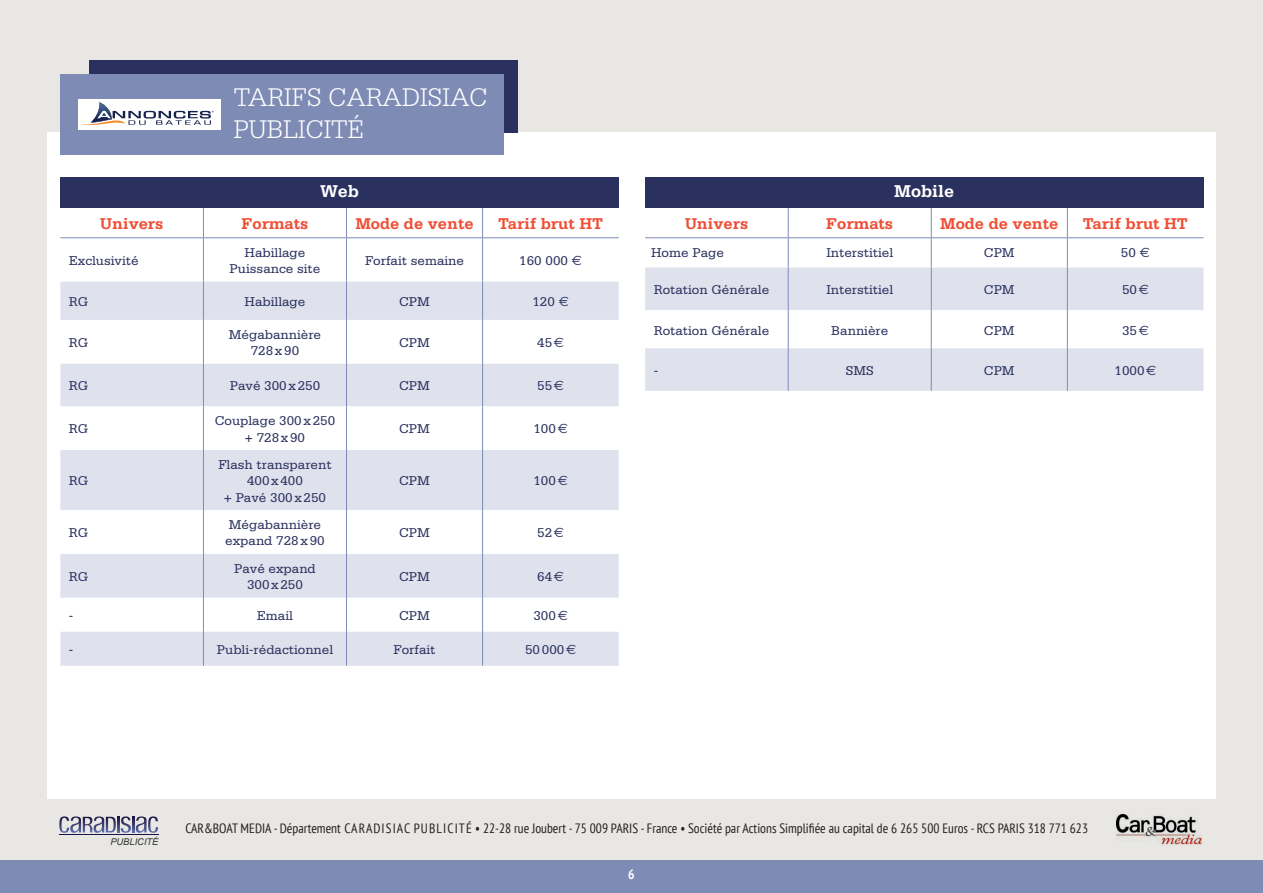
<style>
.page{position:relative;width:1263px;height:893px;background:#e8e7e4}
.page>*{position:absolute;margin:0;border:0;box-sizing:border-box;transform-origin:0 0}
.t1{font:300 27px/31.5px "Serifa";color:#fff}
.t2{font:700 18px "Serifa";color:#fff}
.t3{font:700 16.5px "Serifa";color:#ef4e35}
.t4{font:13.5px/16.2px "Serifa";color:#2a315e;text-align:center}
.t5{font:condensed 13.5px "PT Sans";color:#231f20}
.t6{font:700 condensed 13.5px "PT Sans";color:#fff}
.t7{font:italic 9.3px "Arial";color:#383839}
.s1{font-family:"Euro Sans"}
</style>
<div class="page">
<div style="left:0;top:860px;width:1263px;height:33px;background:#7d8bb5"></div>
<img style="left:1116px;top:814px;width:85px;height:31px">
<hr style="left:59px;top:834px;width:99px;height:1px;background:#1d1244">
<svg style="left:59px;top:816px;width:99px;height:17px"></svg>
<div style="left:47px;top:133px;width:621px;height:666px;background:#fff"></div>
<div style="left:631px;top:133px;width:585px;height:666px;background:#fff"></div>
<div style="left:645px;top:177px;width:558px;height:31px;background:#2a315e"></div>
<svg style="left:645px;top:268px;width:558px;height:123px;fill:#dfe2ed"></svg>
<hr style="left:788px;top:238px;width:1px;height:30px;background:#7d8bb5">
<hr style="left:931px;top:238px;width:1px;height:30px;background:#7d8bb5">
<hr style="left:788px;top:310px;width:1px;height:38px;background:#7d8bb5">
<hr style="left:931px;top:310px;width:1px;height:38px;background:#7d8bb5">
<hr style="left:788px;top:268px;width:1px;height:42px;background:#7d8bb5">
<hr style="left:931px;top:268px;width:1px;height:42px;background:#7d8bb5">
<hr style="left:1067px;top:268px;width:1px;height:42px;background:#7d8bb5">
<hr style="left:788px;top:348px;width:1px;height:43px;background:#7d8bb5">
<hr style="left:931px;top:348px;width:1px;height:43px;background:#7d8bb5">
<hr style="left:1067px;top:348px;width:1px;height:43px;background:#7d8bb5">
<hr style="left:1067px;top:310px;width:1px;height:38px;background:#7d8bb5">
<hr style="left:1067px;top:238px;width:1px;height:30px;background:#7d8bb5">
<svg style="left:931px;top:208px;width:1px;height:29px"></svg>
<hr style="left:788px;top:237px;width:143px;height:1px;background:#7d8bb5">
<hr style="left:931px;top:237px;width:136px;height:1px;background:#7d8bb5">
<svg style="left:788px;top:208px;width:1px;height:29px"></svg>
<hr style="left:645px;top:237px;width:143px;height:1px;background:#7d8bb5">
<svg style="left:1067px;top:208px;width:1px;height:29px"></svg>
<hr style="left:1067px;top:237px;width:136px;height:1px;background:#7d8bb5">
<div style="left:90px;top:61px;width:428px;height:72px;background:#2a315e"></div>
<div style="left:60px;top:74px;width:444px;height:80px;background:#7d8bb5"></div>
<div style="left:60px;top:177px;width:559px;height:31px;background:#2a315e"></div>
<svg style="left:60px;top:282px;width:559px;height:384px;fill:#dfe2ed"></svg>
<hr style="left:203px;top:238px;width:1px;height:44px;background:#7d8bb5">
<hr style="left:346px;top:238px;width:1px;height:44px;background:#7d8bb5">
<hr style="left:482px;top:238px;width:1px;height:44px;background:#7d8bb5">
<svg style="left:346px;top:208px;width:1px;height:29px"></svg>
<hr style="left:203px;top:237px;width:143px;height:1px;background:#7d8bb5">
<hr style="left:346px;top:237px;width:137px;height:1px;background:#7d8bb5">
<svg style="left:203px;top:208px;width:1px;height:29px"></svg>
<hr style="left:60px;top:237px;width:143px;height:1px;background:#7d8bb5">
<svg style="left:482px;top:208px;width:1px;height:29px"></svg>
<hr style="left:483px;top:237px;width:136px;height:1px;background:#7d8bb5">
<hr style="left:203px;top:282px;width:1px;height:38px;background:#7d8bb5">
<hr style="left:346px;top:282px;width:1px;height:38px;background:#7d8bb5">
<hr style="left:203px;top:364px;width:1px;height:42px;background:#7d8bb5">
<hr style="left:346px;top:364px;width:1px;height:42px;background:#7d8bb5">
<hr style="left:203px;top:450px;width:1px;height:60px;background:#7d8bb5">
<hr style="left:346px;top:450px;width:1px;height:60px;background:#7d8bb5">
<hr style="left:203px;top:554px;width:1px;height:44px;background:#7d8bb5">
<hr style="left:346px;top:554px;width:1px;height:44px;background:#7d8bb5">
<hr style="left:203px;top:632px;width:1px;height:34px;background:#7d8bb5">
<hr style="left:346px;top:632px;width:1px;height:34px;background:#7d8bb5">
<hr style="left:346px;top:320px;width:1px;height:44px;background:#7d8bb5">
<hr style="left:346px;top:406px;width:1px;height:44px;background:#7d8bb5">
<hr style="left:346px;top:510px;width:1px;height:44px;background:#7d8bb5">
<hr style="left:346px;top:598px;width:1px;height:34px;background:#7d8bb5">
<hr style="left:482px;top:282px;width:1px;height:38px;background:#7d8bb5">
<hr style="left:482px;top:364px;width:1px;height:42px;background:#7d8bb5">
<hr style="left:482px;top:450px;width:1px;height:60px;background:#7d8bb5">
<hr style="left:482px;top:554px;width:1px;height:44px;background:#7d8bb5">
<hr style="left:482px;top:632px;width:1px;height:34px;background:#7d8bb5">
<hr style="left:203px;top:320px;width:1px;height:44px;background:#7d8bb5">
<hr style="left:203px;top:406px;width:1px;height:44px;background:#7d8bb5">
<hr style="left:203px;top:510px;width:1px;height:44px;background:#7d8bb5">
<hr style="left:203px;top:598px;width:1px;height:34px;background:#7d8bb5">
<hr style="left:482px;top:320px;width:1px;height:44px;background:#7d8bb5">
<hr style="left:482px;top:406px;width:1px;height:44px;background:#7d8bb5">
<hr style="left:482px;top:510px;width:1px;height:44px;background:#7d8bb5">
<hr style="left:482px;top:598px;width:1px;height:34px;background:#7d8bb5">
<div style="left:78px;top:99px;width:143px;height:30px;background:#fff"></div>
<svg style="left:82px;top:102px;width:132px;height:23px"></svg>
<h1 class="t1" style="left:234px;top:82px;width:255px">TARIFS CARADISIAC<br>PUBLICITÉ</h1>
<h2 class="t2" style="left:320px;top:181px;width:40px">Web</h2>
<p class="t3" style="left:100px;top:214px;width:65px">Univers</p>
<p class="t3" style="left:241px;top:214px;width:68px">Formats</p>
<p class="t3" style="left:355px;top:214px;width:120px">Mode de vente</p>
<p class="t3" style="left:498px;top:214px;width:107px">Tarif brut HT</p>
<p class="t4" style="left:69px;top:252px;width:71px">Exclusivité</p>
<p class="t4" style="left:230px;top:244px;width:92px">Habillage<br>Puissance site</p>
<p class="t4" style="left:365px;top:252px;width:101px">Forfait semaine</p>
<p class="t4" style="left:519px;top:252px;width:64px">160 000 <span class="s1">€</span></p>
<p class="t4" style="left:69px;top:293px;width:21px">RG</p>
<p class="t4" style="left:245px;top:293px;width:62px">Habillage</p>
<p class="t4" style="left:399px;top:293px;width:32px">CPM</p>
<p class="t4" style="left:532px;top:293px;width:38px">120 <span class="s1">*</span></p>
<p class="t4" style="left:69px;top:334px;width:21px">RG</p>
<p class="t4" style="left:229px;top:326px;width:94px">Mégabannière<br>728x90</p>
<p class="t4" style="left:399px;top:334px;width:32px">CPM</p>
<p class="t4" style="left:537px;top:334px;width:28px">45<span class="s1">€</span></p>
<p class="t4" style="left:69px;top:378px;width:21px">RG</p>
<p class="t4" style="left:230px;top:378px;width:92px">Pavé 300x250</p>
<p class="t4" style="left:399px;top:378px;width:32px">CPM</p>
<p class="t4" style="left:537px;top:378px;width:28px">55<span class="s1">€</span></p>
<p class="t4" style="left:69px;top:421px;width:21px">RG</p>
<p class="t4" style="left:215px;top:413px;width:122px">Couplage 300x250 + 728x90</p>
<p class="t4" style="left:399px;top:421px;width:32px">CPM</p>
<p class="t4" style="left:533px;top:421px;width:36px">100<span class="s1">€</span></p>
<p class="t4" style="left:69px;top:473px;width:21px">RG</p>
<p class="t4" style="left:218px;top:457px;width:115px">Flash transparent<br>400x400<br>+ Pavé 300x250</p>
<p class="t4" style="left:399px;top:473px;width:32px">CPM</p>
<p class="t4" style="left:533px;top:473px;width:36px">100<span class="s1">€</span></p>
<p class="t4" style="left:69px;top:525px;width:21px">RG</p>
<p class="t4" style="left:225px;top:517px;width:101px;text-align:left">Mégabannière expand 728x90</p>
<p class="t4" style="left:399px;top:525px;width:32px">CPM</p>
<p class="t4" style="left:537px;top:525px;width:28px">52<span class="s1">€</span></p>
<p class="t4" style="left:69px;top:568px;width:21px">RG</p>
<p class="t4" style="left:234px;top:560px;width:83px">Pavé expand<br>300x250</p>
<p class="t4" style="left:399px;top:568px;width:32px">CPM</p>
<p class="t4" style="left:537px;top:568px;width:28px">64<span class="s1">€</span></p>
<p class="t4" style="left:69px;top:607px;width:6px">-</p>
<p class="t4" style="left:257px;top:607px;width:38px">Email</p>
<p class="t4" style="left:399px;top:607px;width:32px">CPM</p>
<p class="t4" style="left:533px;top:607px;width:36px">300<span class="s1">€</span></p>
<p class="t4" style="left:69px;top:641px;width:6px">-</p>
<p class="t4" style="left:217px;top:641px;width:118px">Publi-rédactionnel</p>
<p class="t4" style="left:394px;top:641px;width:44px">Forfait</p>
<p class="t4" style="left:525px;top:641px;width:53px">50000<span class="s1">€</span></p>
<h2 class="t2" style="left:894px;top:181px;width:61px">Mobile</h2>
<p class="t3" style="left:685px;top:214px;width:65px">Univers</p>
<p class="t3" style="left:826px;top:214px;width:68px">Formats</p>
<p class="t3" style="left:940px;top:214px;width:120px">Mode de vente</p>
<p class="t3" style="left:1083px;top:214px;width:107px">Tarif brut HT</p>
<p class="t4" style="left:651px;top:244px;width:74px">Home Page</p>
<p class="t4" style="left:826px;top:244px;width:68px">Interstitiel</p>
<p class="t4" style="left:984px;top:244px;width:32px">CPM</p>
<p class="t4" style="left:1121px;top:244px;width:30px">50 <span class="s1">€</span></p>
<p class="t4" style="left:654px;top:281px;width:117px">Rotation Générale</p>
<p class="t4" style="left:826px;top:281px;width:68px">Interstitiel</p>
<p class="t4" style="left:984px;top:281px;width:32px">CPM</p>
<p class="t4" style="left:1122px;top:281px;width:28px">50<span class="s1">€</span></p>
<p class="t4" style="left:654px;top:322px;width:117px">Rotation Générale</p>
<p class="t4" style="left:831px;top:322px;width:59px">Bannière</p>
<p class="t4" style="left:984px;top:322px;width:32px">CPM</p>
<p class="t4" style="left:1122px;top:322px;width:28px">35<span class="s1">€</span></p>
<p class="t4" style="left:654px;top:362px;width:6px">-</p>
<p class="t4" style="left:846px;top:362px;width:29px">SMS</p>
<p class="t4" style="left:984px;top:362px;width:32px">CPM</p>
<p class="t4" style="left:1114px;top:362px;width:43px">1000<span class="s1">€</span></p>
<p class="t7" style="left:110px;top:835px;width:50px">PUBLICITÉ</p>
<p class="t5" style="left:185px;top:820px;width:904px">CAR&amp;BOAT MEDIA - Département CARADISIAC PUBLICITÉ • 22-28 rue Joubert - 75 009 PARIS - France • Société par Actions Simplifiée au capital de 6 265 500 Euros - RCS PARIS 318 771 623</p>
<p class="t6" style="left:628px;top:865px;width:8px">6</p>
</div>
